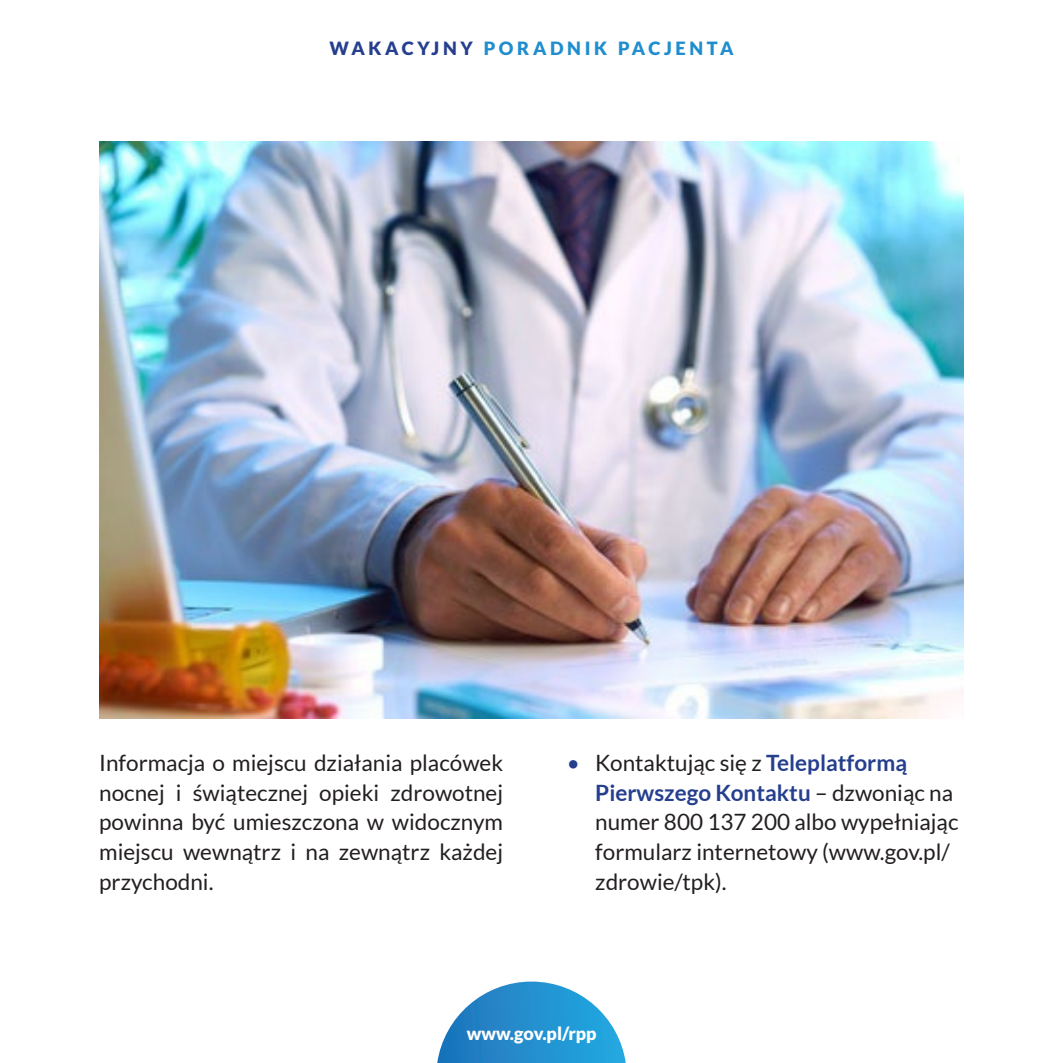
<style>
.page{position:relative;width:1063px;height:1063px;background:#fff}
.page>*{position:absolute;margin:0;border:0;box-sizing:border-box;transform-origin:0 0}
.t1{font:22.5px/29.8px "Lato";color:#231f20;text-align:justify}
.t2{font:900 18.25px "Lato";letter-spacing:.2em;color:#208ece}
.t3{font:900 18px "Lato";color:#fff}
.s1{color:#253f8e}
.s2{font-weight:700;color:#253f8e}
</style>
<div class="page">
<svg style="left:437px;top:982px;width:189px;height:81px"></svg>
<img style="left:99px;top:142px;width:865px;height:576px">
<p class="t2" style="left:329px;top:37px;width:406px"><span class="s1">WAKACYJNY</span> PORADNIK PACJENTA</p>
<p class="t1" style="left:99px;top:748px;width:405px">Informacja o miejscu działania placówek nocnej i świątecznej opieki zdrowotnej powinna być umieszczona w widocznym miejscu wewnątrz i na zewnątrz każdej przychodni.</p>
<p class="t1" style="left:595px;top:748px;width:365px;text-align:left;text-indent:-28px"><span class="s1">•</span> Kontaktując się z <span class="s2">Teleplatformą<br>Pierwszego Kontaktu</span> – dzwoniąc na numer 800 137 200 albo wypełniając formularz internetowy (www.gov.pl/ zdrowie/tpk).</p>
<p class="t3" style="left:467px;top:1022px;width:131px">WWW.GOV.PL/RPP</p>
</div>
